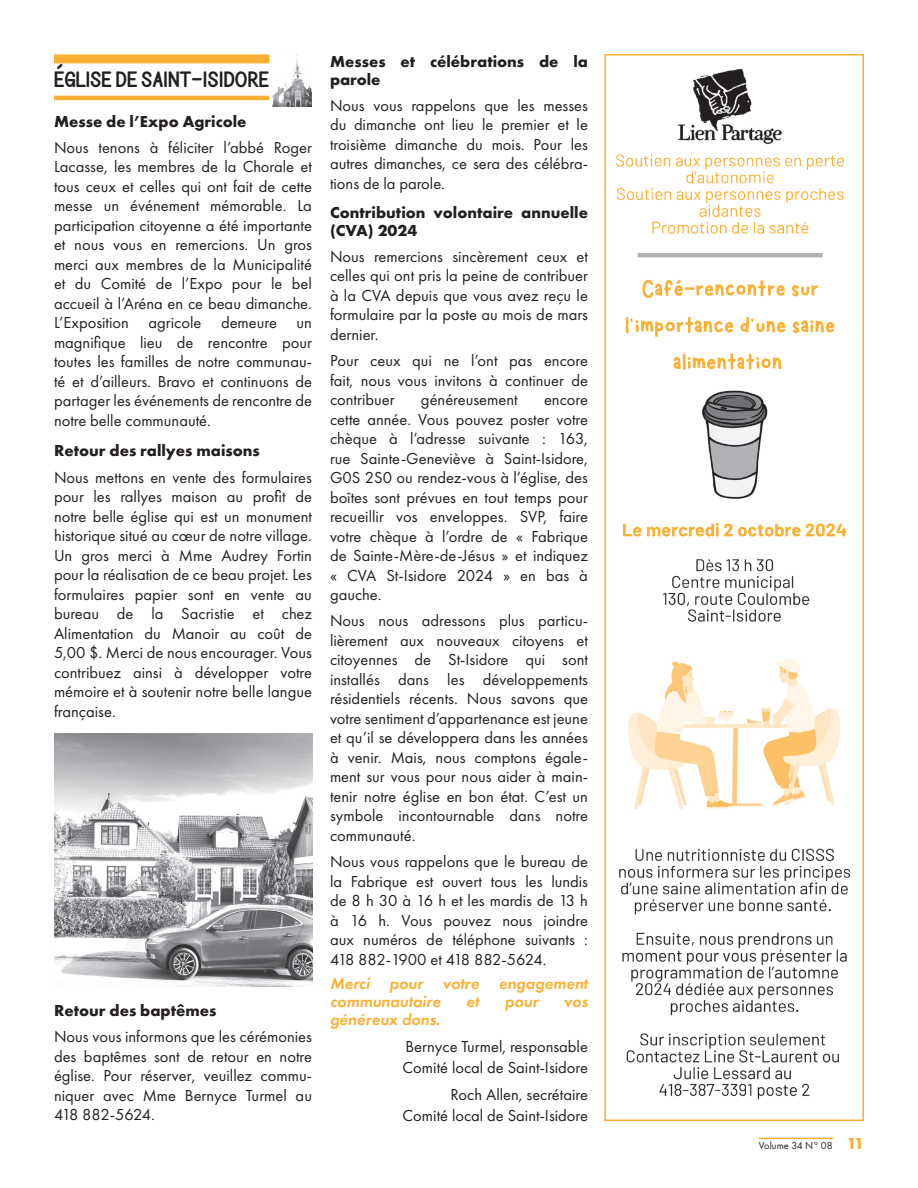
<style>
.page{position:relative;width:918px;height:1188px;background:#fff}
.page>*{position:absolute;margin:0;border:0;box-sizing:border-box;transform-origin:0 0}
.titre{font:700 18px "Bondan";color:#231f20}
.texte{font:16.5px/19.5px "Futura PT";color:#231f20;text-align:justify}
.sous_titre{font:700 16.5px/18px "Futura PT";color:#231f20}
.signature{font:16.5px "Futura PT";color:#231f20}
.texte-2{font:italic 600 16.5px/18px "Futura PT";color:#fbb033}
.texte-3{font:10.5px "Futura PT";color:#231f20}
.s1{font-weight:700;font-size:16.5px;color:#fbb033}
</style>
<div class="page">
<hr style="left:759px;top:1138px;width:74px;height:1px;background:#fbb033">
<hr style="left:54px;top:96px;width:215px;height:4px;background:#fbb033">
<div style="left:54px;top:54px;width:215px;height:9px;background:#fbb033"></div>
<img style="left:272px;top:55px;width:40px;height:52px">
<img style="left:616px;top:68px;width:235px;height:1032px">
<img style="left:617px;top:654px;width:234px;height:166px">
<div style="left:604px;top:54px;width:260px;height:1067px;border:2px solid #fbb033"></div>
<img style="left:54px;top:734px;width:258px;height:252px">
<p class="titre" style="left:54px;top:71px;width:217px">ÉGLISE DE SAINT-ISIDORE</p>
<p class="sous_titre" style="left:54px;top:112px;width:194px">Messe de l’Expo Agricole</p>
<p class="texte" style="left:54px;top:138px;width:260px">Nous tenons à féliciter l’abbé Roger Lacasse, les membres de la Chorale et tous ceux et celles qui ont fait de cette messe un événement mémorable. La participation citoyenne a été importante et nous vous en remercions. Un gros merci aux membres de la Municipalité et du Comité de l’Expo pour le bel accueil à l’Aréna en ce beau dimanche.<br>L’Exposition agricole demeure un magnifique lieu de rencontre pour toutes les familles de notre communau&shy;té et d’ailleurs. Bravo et continuons de partager les événements de rencontre de notre belle communauté.</p>
<p class="sous_titre" style="left:54px;top:441px;width:207px">Retour des rallyes maisons</p>
<p class="texte" style="left:54px;top:467px;width:260px">Nous mettons en vente des formulaires pour les rallyes maison au profit de notre belle église qui est un monument historique situé au cœur de notre village.<br>Un gros merci à Mme Audrey Fortin pour la réalisation de ce beau projet. Les formulaires papier sont en vente au bureau de la Sacristie et chez Alimentation du Manoir au coût de 5,00 $. Merci de nous encourager. Vous contribuez ainsi à développer votre mémoire et à soutenir notre belle langue française.</p>
<p class="sous_titre" style="left:54px;top:1001px;width:164px">Retour des baptêmes</p>
<p class="texte" style="left:54px;top:1027px;width:260px">Nous vous informons que les cérémonies des baptêmes sont de retour en notre église. Pour réserver, veuillez commu&shy;niquer avec Mme Bernyce Turmel au 418 882-5624.</p>
<p class="sous_titre" style="left:330px;top:52px;width:259px">Messes et célébrations de la parole</p>
<p class="texte" style="left:330px;top:96px;width:260px">Nous vous rappelons que les messes du dimanche ont lieu le premier et le troisième dimanche du mois. Pour les autres dimanches, ce sera des célébra&shy;tions de la parole.</p>
<p class="sous_titre" style="left:330px;top:203px;width:260px">Contribution volontaire annuelle (CVA) 2024</p>
<p class="texte" style="left:330px;top:247px;width:260px">Nous remercions sincèrement ceux et celles qui ont pris la peine de contribuer à la CVA depuis que vous avez reçu le formulaire par la poste au mois de mars dernier.</p>
<p class="texte" style="left:330px;top:351px;width:260px">Pour ceux qui ne l’ont pas encore fait, nous vous invitons à continuer de contribuer</p>
<p class="texte" style="left:421px;top:390px;width:98px">généreusement</p>
<p class="texte" style="left:330px;top:390px;width:260px;text-indent:214px">encore cette année. Vous pouvez poster votre chèque à l’adresse suivante : 163, rue Sainte-Geneviève à Saint-Isidore, G0S 2S0 ou rendez-vous à l’église, des boîtes sont prévues en tout temps pour recueillir vos enveloppes. SVP, faire votre chèque à l’ordre de « Fabrique de Sainte-Mère-de-Jésus » et indiquez « CVA St-Isidore 2024 » en bas à gauche.</p>
<p class="texte" style="left:330px;top:611px;width:260px">Nous nous adressons plus particu&shy;lièrement aux nouveaux citoyens et citoyennes de St-Isidore qui sont installés dans les développements résidentiels récents. Nous savons que votre sentiment d’appartenance est jeune et qu’il se développera dans les années à venir. Mais, nous comptons égale&shy;ment sur vous pour nous aider à main&shy;tenir notre église en bon état. C’est un symbole incontournable dans notre communauté.</p>
<p class="texte" style="left:330px;top:852px;width:260px">Nous vous rappelons que le bureau de la Fabrique est ouvert tous les lundis de 8 h 30 à 16 h et les mardis de 13 h à 16 h. Vous pouvez nous joindre aux numéros de téléphone suivants :<br>418 882-1900 et 418 882-5624.</p>
<p class="texte-2" style="left:330px;top:975px;width:260px">Merci pour votre engagement communautaire</p>
<p class="texte-2" style="left:466px;top:993px;width:15px">et</p>
<p class="texte-2" style="left:505px;top:993px;width:35px">pour</p>
<p class="texte-2" style="left:564px;top:993px;width:26px">vos</p>
<p class="texte-2" style="left:330px;top:1011px;width:112px">généreux dons.</p>
<p class="signature" style="left:406px;top:1036px;width:184px">Bernyce Turmel, responsable</p>
<p class="signature" style="left:403px;top:1058px;width:187px">Comité local de Saint-Isidore</p>
<p class="signature" style="left:451px;top:1084px;width:139px">Roch Allen, secrétaire</p>
<p class="signature" style="left:403px;top:1106px;width:187px">Comité local de Saint-Isidore</p>
<p class="texte-3" style="left:759px;top:1139px;width:107px">Volume 34 N° 08 <span class="s1">11</span></p>
</div>
